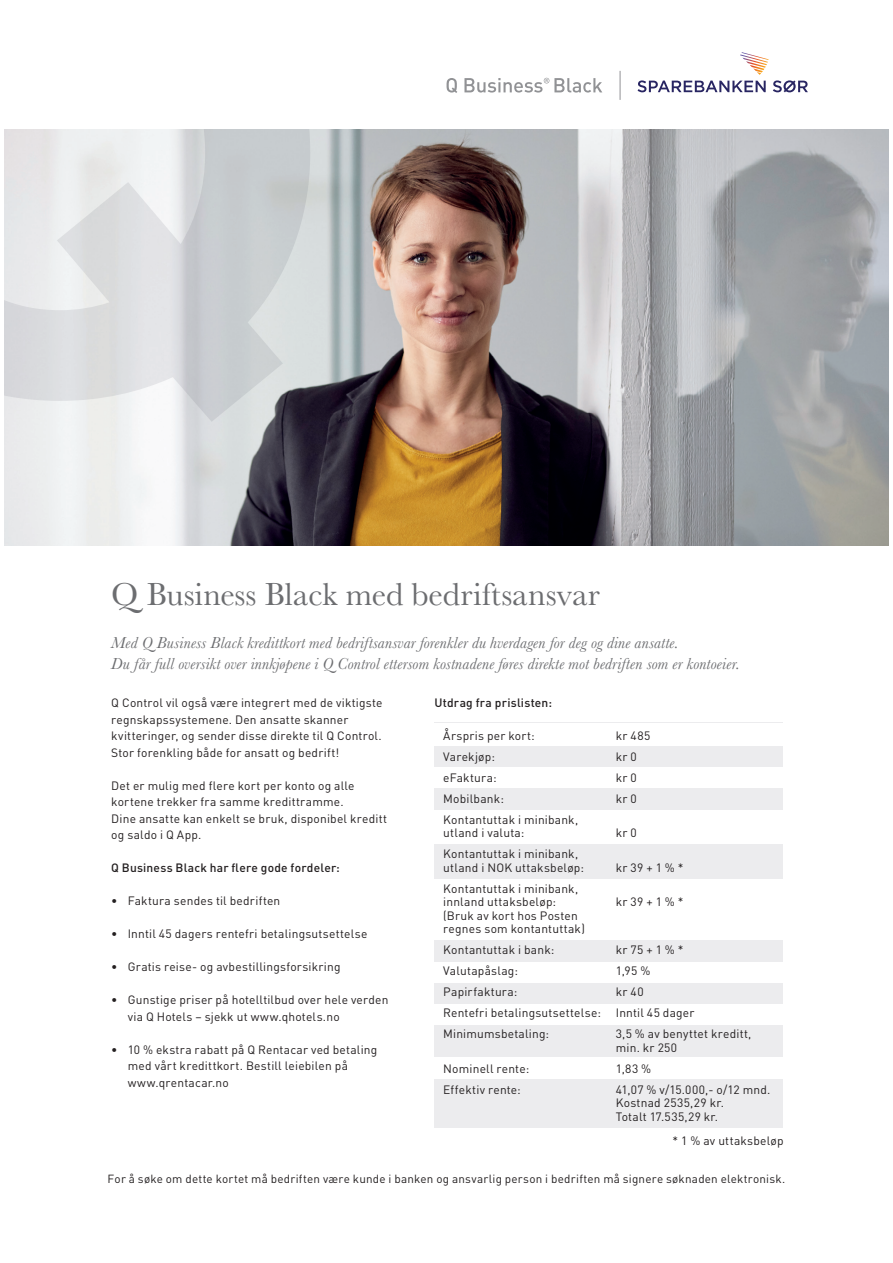
<style>
.page{position:relative;width:893px;height:1263px;background:#fff}
.page>*{position:absolute;margin:0;border:0;box-sizing:border-box;transform-origin:0 0}
.t1{font:33px "Baskerville";color:#6c6d70}
.t2{font:italic 16.5px/21px "Baskerville";letter-spacing:.01em;color:#6c6d70}
.t3{font:12px/16.5px "DIN";letter-spacing:.015em;color:#231f20}
.t4{font:500 12px "DIN";letter-spacing:.015em;color:#231f20}
.t5{font:11.7px "DIN";letter-spacing:.02em;color:#231f20}
</style>
<div class="page">
<svg style="left:447px;top:78px;width:155px;height:15px"></svg>
<svg style="left:637px;top:52px;width:171px;height:40px"></svg>
<svg style="left:620px;top:71px;width:1px;height:29px"></svg>
<img style="left:4px;top:130px;width:885px;height:415px">
<svg style="left:4px;top:130px;width:306px;height:292px;background:#d8dadc"></svg>
<div style="left:434px;top:1079px;width:349px;height:48px;background:#ececee"></div>
<div style="left:434px;top:1025px;width:349px;height:32px;background:#ececee"></div>
<div style="left:434px;top:983px;width:349px;height:20px;background:#ececee"></div>
<div style="left:434px;top:940px;width:349px;height:21px;background:#ececee"></div>
<div style="left:434px;top:844px;width:349px;height:34px;background:#ececee"></div>
<div style="left:434px;top:788px;width:349px;height:21px;background:#ececee"></div>
<div style="left:434px;top:746px;width:349px;height:21px;background:#ececee"></div>
<hr style="left:434px;top:722px;width:349px;height:1px;background:#ececee">
<h1 class="t1" style="left:111px;top:573px;width:490px">Q Business Black med bedriftsansvar</h1>
<h2 class="t2" style="left:111px;top:632px;width:630px">Med Q Business Black kredittkort med bedriftsansvar forenkler du hverdagen for deg og dine ansatte.<br>Du får full oversikt over innkjøpene i Q Control ettersom kostnadene føres direkte mot bedriften som er kontoeier.</h2>
<p class="t3" style="left:111px;top:694px;width:273px">Q Control vil også være integrert med de viktigste regnskapssystemene. Den ansatte skanner kvitteringer, og sender disse direkte til Q Control.<br>Stor forenkling både for ansatt og bedrift!</p>
<p class="t3" style="left:111px;top:777px;width:277px">Det er mulig med flere kort per konto og alle kortene trekker fra samme kredittramme.<br>Dine ansatte kan enkelt se bruk, disponibel kreditt og saldo i Q App.</p>
<p class="t4" style="left:111px;top:860px;width:230px">Q Business Black har flere gode fordeler:</p>
<p class="t3" style="left:111px;top:892px;width:171px">• Faktura sendes til bedriften</p>
<p class="t3" style="left:111px;top:925px;width:258px">• Inntil 45 dagers rentefri betalingsutsettelse</p>
<p class="t3" style="left:111px;top:958px;width:231px">• Gratis reise- og avbestillingsforsikring</p>
<p class="t3" style="left:128px;top:991px;width:262px;text-indent:-16px">• Gunstige priser på hotelltilbud over hele verden via Q Hotels – sjekk ut www.qhotels.no</p>
<p class="t3" style="left:128px;top:1041px;width:251px;text-indent:-16px">• 10 % ekstra rabatt på Q Rentacar ved betaling med vårt kredittkort. Bestill leiebilen på www.qrentacar.no</p>
<p class="t4" style="left:434px;top:695px;width:119px">Utdrag fra prislisten:</p>
<p class="t3" style="left:443px;top:727px;width:93px">Årspris per kort:</p>
<p class="t3" style="left:616px;top:727px;width:36px">kr 485</p>
<p class="t3" style="left:443px;top:748px;width:53px">Varekjøp:</p>
<p class="t3" style="left:616px;top:748px;width:23px">kr 0</p>
<p class="t3" style="left:443px;top:769px;width:55px">eFaktura:</p>
<p class="t3" style="left:616px;top:769px;width:23px">kr 0</p>
<p class="t3" style="left:443px;top:790px;width:62px">Mobilbank:</p>
<p class="t3" style="left:616px;top:790px;width:23px">kr 0</p>
<p class="t3" style="left:443px;top:812px;width:136px;line-height:13.5px">Kontantuttak i minibank, utland i valuta:</p>
<p class="t3" style="left:616px;top:824px;width:23px">kr 0</p>
<p class="t3" style="left:443px;top:847px;width:142px;line-height:13.5px">Kontantuttak i minibank, utland i NOK uttaksbeløp:</p>
<p class="t3" style="left:616px;top:859px;width:69px">kr 39 + 1 % *</p>
<p class="t3" style="left:443px;top:881px;width:136px;line-height:13.5px">Kontantuttak i minibank, innland uttaksbeløp:</p>
<p class="t3" style="left:616px;top:893px;width:69px">kr 39 + 1 % *</p>
<p class="t3" style="left:443px;top:908px;width:143px;line-height:13.5px">(Bruk av kort hos Posten regnes som kontantuttak)</p>
<p class="t3" style="left:443px;top:941px;width:113px">Kontantuttak i bank:</p>
<p class="t3" style="left:616px;top:941px;width:69px">kr 75 + 1 % *</p>
<p class="t3" style="left:443px;top:962px;width:76px">Valutapåslag:</p>
<p class="t3" style="left:616px;top:962px;width:36px">1,95 %</p>
<p class="t3" style="left:443px;top:983px;width:76px">Papirfaktura:</p>
<p class="t3" style="left:443px;top:981px;width:253px;line-height:21px;text-indent:172px">kr 40<br>Rentefri betalingsutsettelse: Inntil 45 dager<br>Minimumsbetaling:</p>
<p class="t3" style="left:616px;top:1027px;width:137px;line-height:13.5px">3,5 % av benyttet kreditt, min. kr 250</p>
<p class="t3" style="left:443px;top:1060px;width:87px">Nominell rente:</p>
<p class="t3" style="left:616px;top:1060px;width:37px">1,83 %</p>
<p class="t3" style="left:443px;top:1081px;width:79px">Effektiv rente:</p>
<p class="t3" style="left:616px;top:1082px;width:156px;line-height:13.5px">41,07 % v/15.000,- o/12 mnd.<br>Kostnad 2535,29 kr.<br>Totalt 17.535,29 kr.</p>
<p class="t3" style="left:672px;top:1132px;width:113px">* 1 % av uttaksbeløp</p>
<p class="t5" style="left:108px;top:1172px;width:679px">For å søke om dette kortet må bedriften være kunde i banken og ansvarlig person i bedriften må signere søknaden elektronisk.</p>
</div>
